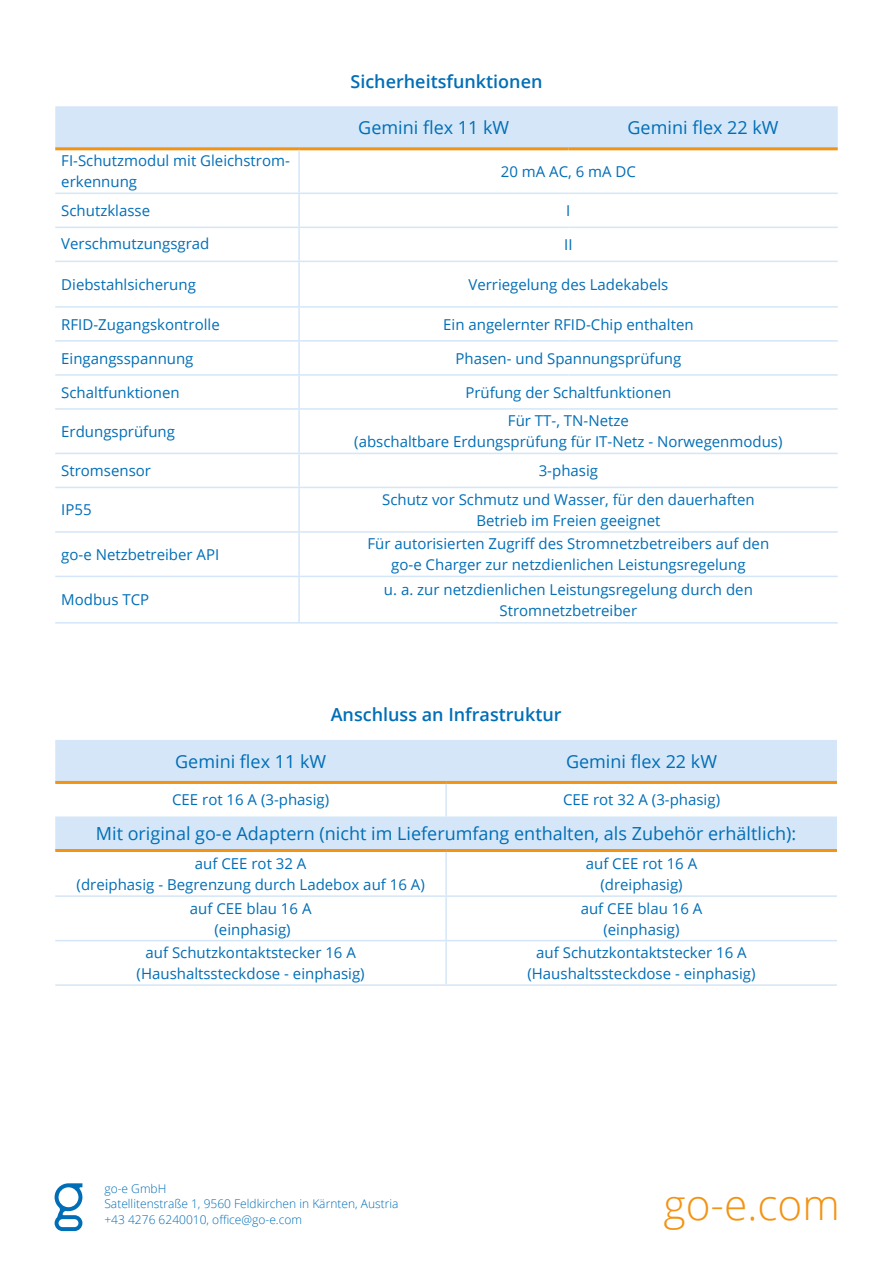
<style>
.page{position:relative;width:893px;height:1263px;background:#fff}
.page>*{position:absolute;margin:0;border:0;box-sizing:border-box;transform-origin:0 0}
.t1{font:300 42.3px "Open Sans";color:#f39313}
.t2{font:18px "Open Sans";color:#006eb7}
.t3{font:600 18px "Open Sans";color:#006eb7}
.t4{font:15px/21px "Open Sans";color:#006eb7;text-align:center}
.t5{font:300 12px/15.6px "Open Sans";color:#006eb7}
</style>
<div class="page">
<svg style="left:55px;top:1183px;width:28px;height:48px"></svg>
<div style="left:55px;top:106px;width:783px;height:41px;background:#d4e6f7"></div>
<hr style="left:55px;top:193px;width:244px;height:1px;background:#d4e6f7">
<hr style="left:299px;top:193px;width:269px;height:1px;background:#d4e6f7">
<hr style="left:568px;top:193px;width:270px;height:1px;background:#d4e6f7">
<hr style="left:55px;top:227px;width:244px;height:1px;background:#d4e6f7">
<hr style="left:299px;top:227px;width:269px;height:1px;background:#d4e6f7">
<hr style="left:568px;top:227px;width:270px;height:1px;background:#d4e6f7">
<hr style="left:55px;top:261px;width:244px;height:1px;background:#d4e6f7">
<hr style="left:299px;top:261px;width:269px;height:1px;background:#d4e6f7">
<hr style="left:568px;top:261px;width:270px;height:1px;background:#d4e6f7">
<hr style="left:55px;top:306px;width:244px;height:2px;background:#d4e6f7">
<hr style="left:299px;top:306px;width:269px;height:2px;background:#d4e6f7">
<hr style="left:568px;top:306px;width:270px;height:2px;background:#d4e6f7">
<hr style="left:55px;top:340px;width:244px;height:2px;background:#d4e6f7">
<hr style="left:299px;top:340px;width:269px;height:2px;background:#d4e6f7">
<hr style="left:568px;top:340px;width:270px;height:2px;background:#d4e6f7">
<hr style="left:55px;top:374px;width:244px;height:2px;background:#d4e6f7">
<hr style="left:299px;top:374px;width:269px;height:2px;background:#d4e6f7">
<hr style="left:568px;top:374px;width:270px;height:2px;background:#d4e6f7">
<hr style="left:55px;top:408px;width:244px;height:2px;background:#d4e6f7">
<hr style="left:299px;top:408px;width:269px;height:2px;background:#d4e6f7">
<hr style="left:568px;top:408px;width:270px;height:2px;background:#d4e6f7">
<hr style="left:55px;top:453px;width:244px;height:1px;background:#d4e6f7">
<hr style="left:299px;top:453px;width:269px;height:1px;background:#d4e6f7">
<hr style="left:568px;top:453px;width:270px;height:1px;background:#d4e6f7">
<hr style="left:55px;top:487px;width:244px;height:1px;background:#d4e6f7">
<hr style="left:299px;top:487px;width:269px;height:1px;background:#d4e6f7">
<hr style="left:568px;top:487px;width:270px;height:1px;background:#d4e6f7">
<hr style="left:55px;top:531px;width:244px;height:2px;background:#d4e6f7">
<hr style="left:299px;top:531px;width:269px;height:2px;background:#d4e6f7">
<hr style="left:568px;top:531px;width:270px;height:2px;background:#d4e6f7">
<hr style="left:55px;top:576px;width:244px;height:1px;background:#d4e6f7">
<hr style="left:299px;top:576px;width:269px;height:1px;background:#d4e6f7">
<hr style="left:568px;top:576px;width:270px;height:1px;background:#d4e6f7">
<hr style="left:55px;top:622px;width:244px;height:1px;background:#d4e6f7">
<hr style="left:299px;top:622px;width:269px;height:1px;background:#d4e6f7">
<hr style="left:568px;top:622px;width:270px;height:1px;background:#d4e6f7">
<hr style="left:55px;top:147px;width:244px;height:3px;background:#f39313">
<hr style="left:299px;top:147px;width:269px;height:3px;background:#f39313">
<hr style="left:568px;top:147px;width:270px;height:3px;background:#f39313">
<hr style="left:298px;top:150px;width:2px;height:43px;background:#d4e6f7">
<hr style="left:298px;top:194px;width:2px;height:33px;background:#d4e6f7">
<hr style="left:298px;top:228px;width:2px;height:33px;background:#d4e6f7">
<hr style="left:298px;top:262px;width:2px;height:44px;background:#d4e6f7">
<hr style="left:298px;top:308px;width:2px;height:32px;background:#d4e6f7">
<hr style="left:298px;top:342px;width:2px;height:32px;background:#d4e6f7">
<hr style="left:298px;top:376px;width:2px;height:32px;background:#d4e6f7">
<hr style="left:298px;top:410px;width:2px;height:43px;background:#d4e6f7">
<hr style="left:298px;top:454px;width:2px;height:33px;background:#d4e6f7">
<hr style="left:298px;top:488px;width:2px;height:43px;background:#d4e6f7">
<hr style="left:298px;top:533px;width:2px;height:43px;background:#d4e6f7">
<hr style="left:298px;top:577px;width:2px;height:45px;background:#d4e6f7">
<svg style="left:55px;top:740px;width:782px;height:109px;fill:#d4e6f7"></svg>
<hr style="left:55px;top:895px;width:391px;height:2px;background:#d4e6f7">
<hr style="left:446px;top:895px;width:391px;height:2px;background:#d4e6f7">
<hr style="left:55px;top:940px;width:391px;height:1px;background:#d4e6f7">
<hr style="left:446px;top:940px;width:391px;height:1px;background:#d4e6f7">
<hr style="left:55px;top:984px;width:391px;height:2px;background:#d4e6f7">
<hr style="left:446px;top:984px;width:391px;height:2px;background:#d4e6f7">
<hr style="left:55px;top:781px;width:391px;height:3px;background:#f39313">
<hr style="left:446px;top:781px;width:391px;height:3px;background:#f39313">
<hr style="left:55px;top:849px;width:391px;height:3px;background:#f39313">
<hr style="left:446px;top:849px;width:391px;height:3px;background:#f39313">
<hr style="left:445px;top:784px;width:2px;height:32px;background:#d4e6f7">
<hr style="left:445px;top:852px;width:2px;height:43px;background:#d4e6f7">
<hr style="left:445px;top:897px;width:2px;height:43px;background:#d4e6f7">
<hr style="left:445px;top:941px;width:2px;height:43px;background:#d4e6f7">
<p class="t3" style="left:350px;top:69px;width:194px">Sicherheitsfunktionen</p>
<p class="t2" style="left:358px;top:116px;width:153px">Gemini flex 11 kW</p>
<p class="t2" style="left:628px;top:116px;width:153px">Gemini flex 22 kW</p>
<p class="t4" style="left:61px;top:150px;width:230px;text-align:left">FI-Schutzmodul mit Gleichstrom&shy;erkennung</p>
<p class="t4" style="left:501px;top:160px;width:137px">20 mA AC, 6 mA DC</p>
<p class="t4" style="left:61px;top:200px;width:90px">Schutzklasse</p>
<p class="t4" style="left:566px;top:200px;width:6px">I</p>
<p class="t4" style="left:61px;top:233px;width:150px">Verschmutzungsgrad</p>
<p class="t4" style="left:564px;top:234px;width:10px">II</p>
<p class="t4" style="left:61px;top:273px;width:136px">Diebstahlsicherung</p>
<p class="t4" style="left:468px;top:273px;width:201px">Verriegelung des Ladekabels</p>
<p class="t4" style="left:61px;top:313px;width:160px">RFID-Zugangskontrolle</p>
<p class="t4" style="left:443px;top:313px;width:252px">Ein angelernter RFID-Chip enthalten</p>
<p class="t4" style="left:61px;top:347px;width:134px">Eingangsspannung</p>
<p class="t4" style="left:455px;top:347px;width:227px">Phasen- und Spannungsprüfung</p>
<p class="t4" style="left:61px;top:381px;width:120px">Schaltfunktionen</p>
<p class="t4" style="left:465px;top:381px;width:207px">Prüfung der Schaltfunktionen</p>
<p class="t4" style="left:61px;top:421px;width:115px">Erdungsprüfung</p>
<p class="t4" style="left:354px;top:410px;width:430px">Für TT-, TN-Netze<br>(abschaltbare Erdungsprüfung für IT-Netz - Norwegenmodus)</p>
<p class="t4" style="left:61px;top:460px;width:91px">Stromsensor</p>
<p class="t4" style="left:539px;top:460px;width:61px">3-phasig</p>
<p class="t4" style="left:61px;top:499px;width:32px">IP55</p>
<p class="t4" style="left:382px;top:489px;width:374px">Schutz vor Schmutz und Wasser, für den dauerhaften<br>Betrieb im Freien geeignet</p>
<p class="t4" style="left:61px;top:543px;width:160px">go-e Netzbetreiber API</p>
<p class="t4" style="left:368px;top:533px;width:403px">Für autorisierten Zugriff des Stromnetzbetreibers auf den go-e Charger zur netzdienlichen Leistungsregelung</p>
<p class="t4" style="left:61px;top:589px;width:90px">Modbus TCP</p>
<p class="t4" style="left:384px;top:578px;width:370px">u. a. zur netzdienlichen Leistungsregelung durch den<br>Stromnetzbetreiber</p>
<p class="t3" style="left:331px;top:702px;width:232px">Anschluss an Infrastruktur</p>
<p class="t2" style="left:175px;top:749px;width:153px">Gemini flex 11 kW</p>
<p class="t2" style="left:566px;top:749px;width:153px">Gemini flex 22 kW</p>
<p class="t4" style="left:172px;top:789px;width:159px">CEE rot 16 A (3-phasig)</p>
<p class="t4" style="left:563px;top:789px;width:159px">CEE rot 32 A (3-phasig)</p>
<p class="t2" style="left:96px;top:821px;width:702px">Mit original go-e Adaptern (nicht im Lieferumfang enthalten, als Zubehör erhältlich):</p>
<p class="t4" style="left:77px;top:852px;width:350px">auf CEE rot 32 A<br>(dreiphasig - Begrenzung durch Ladebox auf 16 A)</p>
<p class="t4" style="left:586px;top:852px;width:113px">auf CEE rot 16 A (dreiphasig)</p>
<p class="t4" style="left:190px;top:897px;width:123px">auf CEE blau 16 A (einphasig)</p>
<p class="t4" style="left:581px;top:897px;width:123px">auf CEE blau 16 A (einphasig)</p>
<p class="t4" style="left:137px;top:942px;width:230px">auf Schutzkontaktstecker 16 A (Haushaltssteckdose - einphasig)</p>
<p class="t4" style="left:527px;top:942px;width:230px">auf Schutzkontaktstecker 16 A (Haushaltssteckdose - einphasig)</p>
<p class="t5" style="left:104px;top:1180px;width:295px">go-e GmbH<br>Satellitenstraße 1, 9560 Feldkirchen in Kärnten, Austria +43 4276 6240010, office@go-e.com</p>
<h1 class="t1" style="left:663px;top:1176px;width:178px">go-e.com</h1>
</div>
